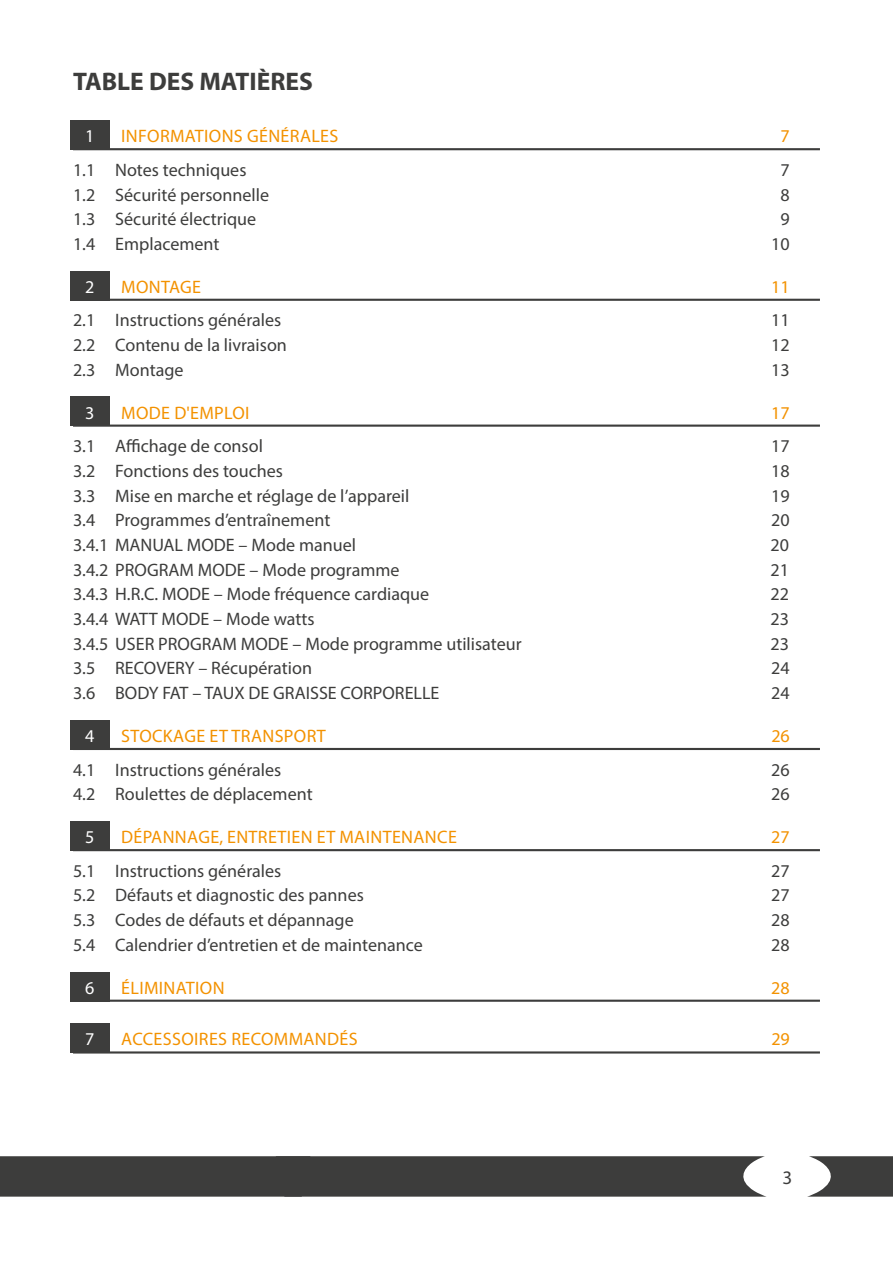
<style>
.page{position:relative;width:893px;height:1263px;background:#fff}
.page>*{position:absolute;margin:0;border:0;box-sizing:border-box;transform-origin:0 0}
.Sonderüberschrift_IV{font:700 25.5px "Myriad Pro";color:#3d3d3c}
.t1{font:19.2px "Myriad Pro";color:#3d3d3c}
.t2{font:18px "Myriad Pro";color:#3d3d3c}
.t3{font:18px "Myriad Pro";letter-spacing:.02em;color:#f39200}
.t4{font:18px "Myriad Pro";color:#fff}
</style>
<div class="page">
<div style="left:0;top:1156px;width:765px;height:40px;background:#3d3d3c"></div>
<svg style="left:809px;top:1156px;width:84px;height:40px"></svg>
<div style="left:70px;top:120px;width:39px;height:30px;background:#3d3d3c"></div>
<hr style="left:73px;top:148px;width:747px;height:2px;background:#3d3d3c">
<div style="left:70px;top:271px;width:39px;height:29px;background:#3d3d3c"></div>
<hr style="left:73px;top:299px;width:747px;height:2px;background:#3d3d3c">
<div style="left:70px;top:397px;width:39px;height:29px;background:#3d3d3c"></div>
<hr style="left:73px;top:425px;width:747px;height:2px;background:#3d3d3c">
<div style="left:70px;top:720px;width:39px;height:29px;background:#3d3d3c"></div>
<hr style="left:73px;top:748px;width:747px;height:2px;background:#3d3d3c">
<div style="left:70px;top:821px;width:39px;height:29px;background:#3d3d3c"></div>
<hr style="left:73px;top:849px;width:747px;height:2px;background:#3d3d3c">
<div style="left:70px;top:972px;width:39px;height:29px;background:#3d3d3c"></div>
<hr style="left:73px;top:1000px;width:747px;height:2px;background:#3d3d3c">
<div style="left:70px;top:1024px;width:39px;height:29px;background:#3d3d3c"></div>
<hr style="left:73px;top:1051px;width:747px;height:2px;background:#3d3d3c">
<p class="Sonderüberschrift_IV" style="left:73px;top:65px;width:241px">TABLE DES MATIÈRES</p>
<p class="t4" style="left:85px;top:125px;width:11px">1</p>
<p class="t3" style="left:121px;top:125px;width:219px">INFORMATIONS GÉNÉRALES</p>
<p class="t3" style="left:781px;top:125px;width:11px">7</p>
<p class="t2" style="left:73px;top:159px;width:175px">1.1 Notes techniques</p>
<p class="t2" style="left:781px;top:159px;width:11px">7</p>
<p class="t2" style="left:73px;top:183px;width:198px">1.2 Sécurité personnelle</p>
<p class="t2" style="left:781px;top:183px;width:11px">8</p>
<p class="t2" style="left:73px;top:208px;width:185px">1.3 Sécurité électrique</p>
<p class="t2" style="left:781px;top:208px;width:11px">9</p>
<p class="t2" style="left:73px;top:233px;width:148px">1.4 Emplacement</p>
<p class="t2" style="left:771px;top:233px;width:20px">10</p>
<p class="t4" style="left:85px;top:276px;width:11px">2</p>
<p class="t3" style="left:121px;top:276px;width:81px">MONTAGE</p>
<p class="t3" style="left:771px;top:276px;width:20px">11</p>
<p class="t2" style="left:73px;top:309px;width:210px">2.1 Instructions générales</p>
<p class="t2" style="left:771px;top:309px;width:20px">11</p>
<p class="t2" style="left:73px;top:334px;width:215px">2.2 Contenu de la livraison</p>
<p class="t2" style="left:771px;top:334px;width:20px">12</p>
<p class="t2" style="left:73px;top:359px;width:112px">2.3 Montage</p>
<p class="t2" style="left:771px;top:359px;width:20px">13</p>
<p class="t4" style="left:85px;top:401px;width:11px">3</p>
<p class="t3" style="left:121px;top:401px;width:130px">MODE D'EMPLOI</p>
<p class="t3" style="left:771px;top:401px;width:20px">17</p>
<p class="t2" style="left:73px;top:435px;width:191px">3.1 Affichage de consol</p>
<p class="t2" style="left:771px;top:435px;width:20px">17</p>
<p class="t2" style="left:73px;top:460px;width:212px">3.2 Fonctions des touches</p>
<p class="t2" style="left:771px;top:460px;width:20px">18</p>
<p class="t2" style="left:73px;top:484px;width:338px">3.3 Mise en marche et réglage de l’appareil</p>
<p class="t2" style="left:771px;top:484px;width:20px">19</p>
<p class="t2" style="left:73px;top:509px;width:259px">3.4 Programmes d’entraînement</p>
<p class="t2" style="left:771px;top:509px;width:20px">20</p>
<p class="t2" style="left:73px;top:534px;width:285px">3.4.1 MANUAL MODE – Mode manuel</p>
<p class="t2" style="left:771px;top:534px;width:20px">20</p>
<p class="t2" style="left:73px;top:558px;width:328px">3.4.2 PROGRAM MODE – Mode programme</p>
<p class="t2" style="left:771px;top:558px;width:20px">21</p>
<p class="t2" style="left:73px;top:583px;width:358px">3.4.3 H.R.C. MODE – Mode fréquence cardiaque</p>
<p class="t2" style="left:771px;top:583px;width:20px">22</p>
<p class="t2" style="left:73px;top:608px;width:243px">3.4.4 WATT MODE – Mode watts</p>
<p class="t2" style="left:771px;top:608px;width:20px">23</p>
<p class="t2" style="left:73px;top:633px;width:450px">3.4.5 USER PROGRAM MODE – Mode programme utilisateur</p>
<p class="t2" style="left:771px;top:633px;width:20px">23</p>
<p class="t2" style="left:73px;top:657px;width:241px">3.5 RECOVERY – Récupération</p>
<p class="t2" style="left:771px;top:657px;width:20px">24</p>
<p class="t2" style="left:73px;top:682px;width:368px">3.6 BODY FAT – TAUX DE GRAISSE CORPORELLE</p>
<p class="t2" style="left:771px;top:682px;width:20px">24</p>
<p class="t4" style="left:85px;top:725px;width:11px">4</p>
<p class="t3" style="left:121px;top:725px;width:206px">STOCKAGE ET TRANSPORT</p>
<p class="t3" style="left:771px;top:725px;width:20px">26</p>
<p class="t2" style="left:73px;top:758px;width:210px">4.1 Instructions générales</p>
<p class="t2" style="left:771px;top:758px;width:20px">26</p>
<p class="t2" style="left:73px;top:783px;width:241px">4.2 Roulettes de déplacement</p>
<p class="t2" style="left:771px;top:783px;width:20px">26</p>
<p class="t4" style="left:85px;top:826px;width:11px">5</p>
<p class="t3" style="left:121px;top:826px;width:337px">DÉPANNAGE, ENTRETIEN ET MAINTENANCE</p>
<p class="t3" style="left:771px;top:826px;width:20px">27</p>
<p class="t2" style="left:73px;top:860px;width:210px">5.1 Instructions générales</p>
<p class="t2" style="left:771px;top:860px;width:20px">27</p>
<p class="t2" style="left:73px;top:884px;width:292px">5.2 Défauts et diagnostic des pannes</p>
<p class="t2" style="left:771px;top:884px;width:20px">27</p>
<p class="t2" style="left:73px;top:909px;width:282px">5.3 Codes de défauts et dépannage</p>
<p class="t2" style="left:771px;top:909px;width:20px">28</p>
<p class="t2" style="left:73px;top:934px;width:351px">5.4 Calendrier d’entretien et de maintenance</p>
<p class="t2" style="left:771px;top:934px;width:20px">28</p>
<p class="t4" style="left:85px;top:976px;width:11px">6</p>
<p class="t3" style="left:121px;top:976px;width:105px">ÉLIMINATION</p>
<p class="t3" style="left:771px;top:976px;width:20px">28</p>
<p class="t4" style="left:85px;top:1028px;width:11px">7</p>
<p class="t3" style="left:121px;top:1028px;width:238px">ACCESSOIRES RECOMMANDÉS</p>
<p class="t3" style="left:771px;top:1028px;width:20px">29</p>
<p class="t1" style="left:783px;top:1166px;width:11px">3</p>
</div>
